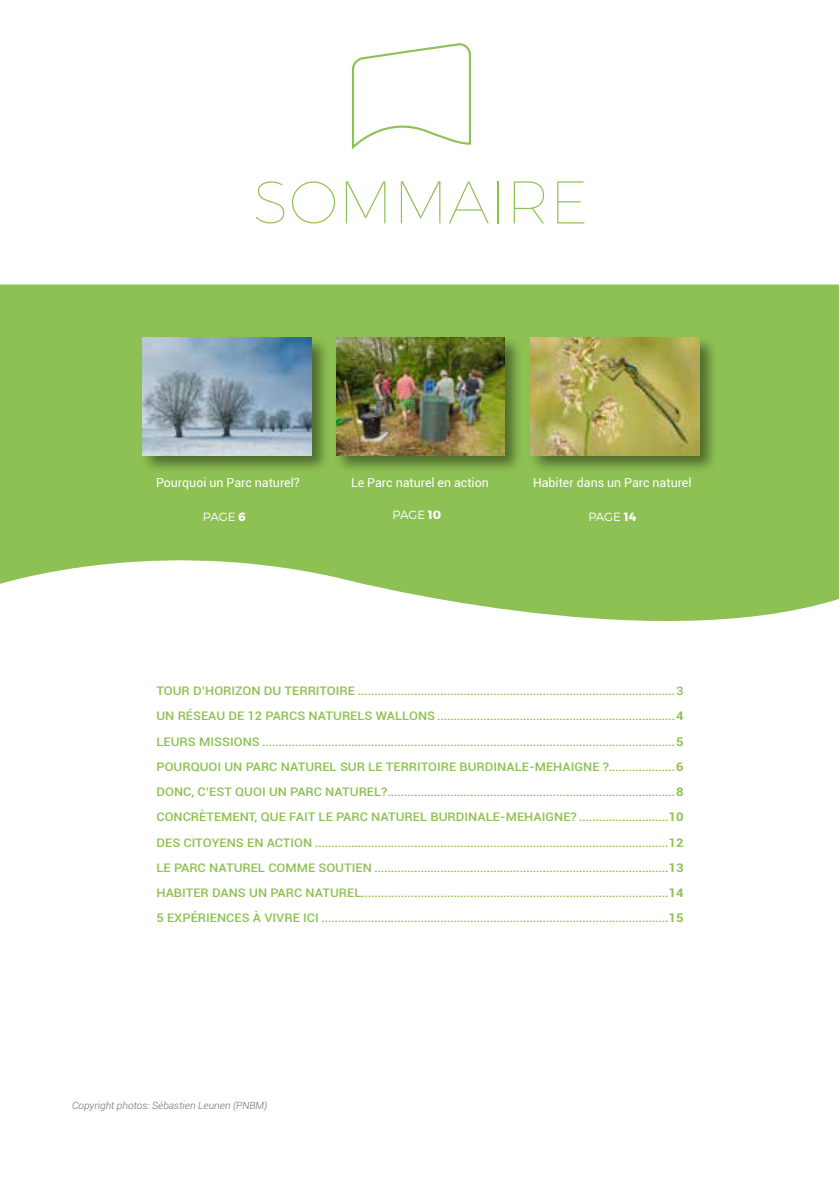
<style>
.page{position:relative;width:840px;height:1191px;background:#fff}
.page>*{position:absolute;margin:0;border:0;box-sizing:border-box;transform-origin:0 0}
.t1{font:100 60.2px "Montserrat";color:#8ec153}
.t2{font:12.4px "Roboto";color:#fff}
.t3{font:300 12px "Montserrat";letter-spacing:-.015em;color:#fff}
.t4{font:500 11.8px "Roboto";color:#8ec153;scale:1.1 1}
.t5{font:700 10.4px "Roboto";color:#8ec153;scale:1.1 1}
.t6{font:italic 300 10px "Roboto";color:#6d6d6c}
.s1{font-weight:700}
.s2{font-weight:500;font-size:11.8px}
.s3{font-size:11.8px}
.s4{font-weight:700;font-size:10.4px}
</style>
<div class="page">
<svg style="left:0;top:284px;width:838px;height:337px;background:#9bc868"></svg>
<svg style="left:352px;top:43px;width:119px;height:107px"></svg>
<div style="left:140px;top:335px;width:190px;height:139px;background:#000;opacity:.45"></div>
<img style="left:143px;top:338px;width:168px;height:117px">
<div style="left:527px;top:335px;width:190px;height:139px;background:#000;opacity:.45"></div>
<img style="left:530px;top:338px;width:168px;height:117px">
<div style="left:333px;top:335px;width:190px;height:139px;background:#000;opacity:.45"></div>
<img style="left:336px;top:338px;width:168px;height:117px">
<h1 class="t1" style="left:253px;top:165px;width:336px">SOMMAIRE</h1>
<p class="t2" style="left:156px;top:474px;width:145px">Pourquoi un Parc naturel?</p>
<p class="t3" style="left:203px;top:509px;width:44px">PAGE <span class="s1">6</span></p>
<p class="t2" style="left:351px;top:474px;width:139px">Le Parc naturel en action</p>
<p class="t2" style="left:532px;top:474px;width:160px">Habiter dans un Parc naturel</p>
<p class="t3" style="left:588px;top:509px;width:49px">PAGE <span class="s1">14</span></p>
<p class="t3" style="left:392px;top:508px;width:50px">PAGE <span class="s1">10</span></p>
<p class="t5" style="left:156px;top:684px;width:480px"><span class="s2">TOUR D’HORIZON DU TERRITOIRE</span> ................................................................................................<span class="s2">3</span></p>
<p class="t5" style="left:156px;top:709px;width:480px"><span class="s2">UN RÉSEAU DE 12 PARCS NATURELS WALLONS</span> ........................................................................<span class="s3">4</span></p>
<p class="t5" style="left:156px;top:734px;width:480px"><span class="s2">LEURS MISSIONS</span> .............................................................................................................................<span class="s3">5</span></p>
<p class="t4" style="left:156px;top:758px;width:480px">POURQUOI UN PARC NATUREL SUR LE TERRITOIRE BURDINALE-MEHAIGNE ?<span class="s4">....................</span><span class="s1">6</span></p>
<p class="t5" style="left:156px;top:785px;width:480px"><span class="s2">DONC, C’EST QUOI UN PARC NATUREL?</span>.......................................................................................<span class="s3">8</span></p>
<p class="t4" style="left:156px;top:809px;width:480px">CONCRÈTEMENT, QUE FAIT LE PARC NATUREL BURDINALE-MEHAIGNE? <span class="s4">...........................</span><span class="s1">10</span></p>
<p class="t5" style="left:156px;top:835px;width:480px"><span class="s2">DES CITOYENS EN ACTION</span> ...........................................................................................................<span class="s3">12</span></p>
<p class="t5" style="left:156px;top:861px;width:480px"><span class="s2">LE PARC NATUREL COMME SOUTIEN</span> .........................................................................................<span class="s3">13</span></p>
<p class="t5" style="left:156px;top:886px;width:480px"><span class="s2">HABITER DANS UN PARC NATUREL</span>.............................................................................................<span class="s3">14</span></p>
<p class="t5" style="left:156px;top:911px;width:480px"><span class="s2">5 EXPÉRIENCES À VIVRE ICI</span> .........................................................................................................<span class="s3">15</span></p>
<p class="t6" style="left:72px;top:1098px;width:197px">Copyright photos: Sébastien Leunen (PNBM)</p>
</div>
